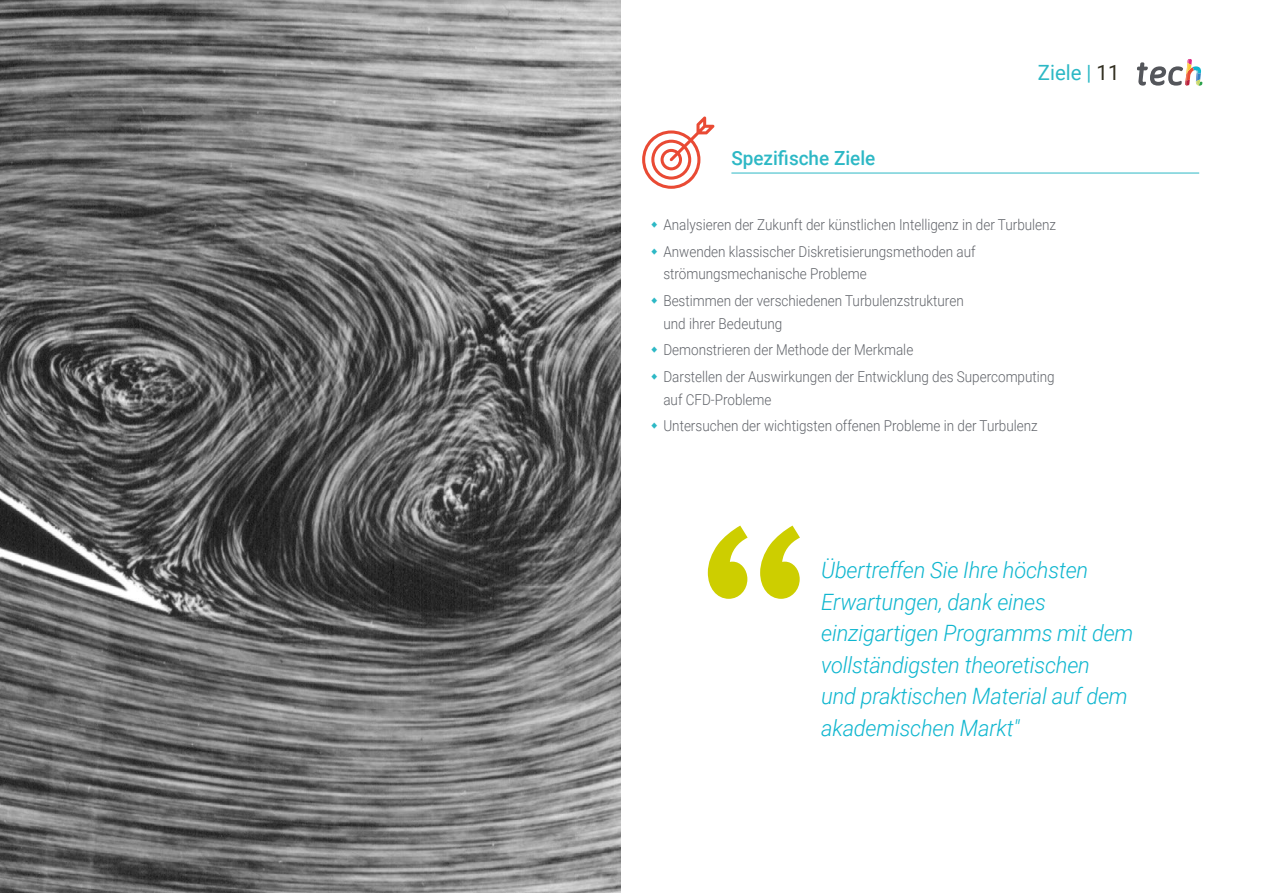
<style>
.page{position:relative;width:1263px;height:893px;background:#fff}
.page>*{position:absolute;margin:0;border:0;box-sizing:border-box;transform-origin:0 0}
.t1{font:italic 300 22.5px/31.5px "Roboto";letter-spacing:-.01em;color:#0fb6cf}
.t2{font:21px "Roboto";color:#2db8c5}
.t3{font:500 19.5px "Roboto";color:#2db8c5}
.t4{font:300 15px/26.7px "Roboto";color:#61646a;scale:.9 1}
.s1{color:#312e20}
</style>
<div class="page">
<hr style="left:731px;top:173px;width:468px;height:1px;background:#2db8c5">
<img style="left:0;top:0;width:621px;height:893px">
<svg style="left:1137px;top:59px;width:65px;height:27px"></svg>
<svg style="left:708px;top:526px;width:92px;height:73px"></svg>
<svg style="left:642px;top:116px;width:72px;height:73px"></svg>
<h3 class="t3" style="left:731px;top:144px;width:145px">Spezifische Ziele</h3>
<h2 class="t2" style="left:1038px;top:57px;width:83px">Ziele | <span class="s1">11</span></h2>
<p class="t4" style="left:663px;top:211px;width:438px">Analysieren der Zukunft der künstlichen Intelligenz in der Turbulenz<br>Anwenden klassischer Diskretisierungsmethoden auf</p>
<p class="t4" style="left:663px;top:260px;width:335px">strömungsmechanische Probleme<br>Bestimmen der verschiedenen Turbulenzstrukturen</p>
<p class="t4" style="left:663px;top:309px;width:436px">und ihrer Bedeutung<br>Demonstrieren der Methode der Merkmale<br>Darstellen der Auswirkungen der Entwicklung des Supercomputing</p>
<p class="t4" style="left:663px;top:385px;width:417px">auf CFD-Probleme<br>Untersuchen der wichtigsten offenen Probleme in der Turbulenz</p>
<h1 class="t1" style="left:821px;top:554px;width:314px">Übertreffen Sie Ihre höchsten<br>Erwartungen, dank eines einzigartigen Programms mit dem vollständigsten theoretischen<br>und praktischen Material auf dem akademischen Markt"</h1>
</div>
